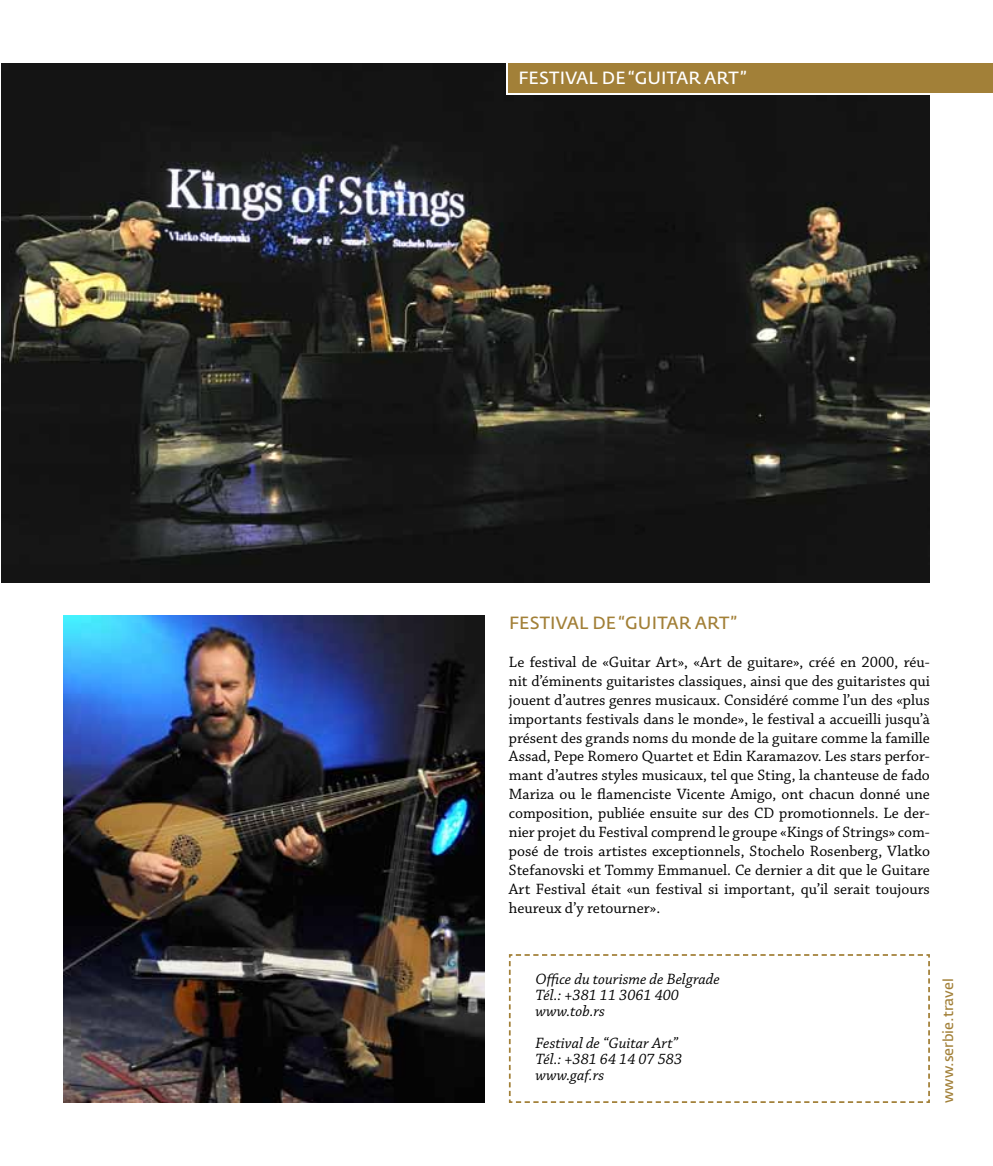
<style>
.page{position:relative;width:993px;height:1166px;background:#fff}
.page>*{position:absolute;margin:0;border:0;box-sizing:border-box;transform-origin:0 0}
.t1{font:17.5px "Fedra Sans Pro";color:#a28038}
.t2{font:17.5px "Fedra Sans Pro";color:#fff}
.t3{font:15.75px/18.9px "Chaparral Pro";color:#000;text-align:justify}
.t4{font:italic 15.75px/16.1px "Chaparral Pro";color:#000}
.t5{font:14px "Fedra Sans Pro";color:#a28038}
</style>
<div class="page">
<img style="left:1px;top:63px;width:928px;height:520px">
<svg style="left:508px;top:954px;width:422px;height:149px"></svg>
<img style="left:63px;top:615px;width:421px;height:488px">
<div style="left:506px;top:61px;width:486px;height:34px;background:#fff"></div>
<div style="left:508px;top:63px;width:484px;height:30px;background:#a28038"></div>
<p class="t2" style="left:518px;top:67px;width:10px">FESTI</p>
<p class="t2" style="left:565px;top:67px;width:82px">VAL DE “GUITAR</p>
<p class="t2" style="left:704px;top:67px;width:13px">ART</p>
<p class="t2" style="left:739px;top:67px;width:8px">”</p>
<p class="t1" style="left:509px;top:612px;width:10px">FESTI</p>
<p class="t1" style="left:555px;top:612px;width:82px">VAL DE “GUITAR</p>
<p class="t1" style="left:694px;top:612px;width:13px">ART</p>
<p class="t1" style="left:730px;top:612px;width:8px">”</p>
<p class="t3" style="left:508px;top:653px;width:422px">Le festival de «Guitar Art», «Art de guitare», créé en 2000, réu&shy;nit d’éminents guitaristes classiques, ainsi que des guitaristes qui jouent d’autres genres musicaux. Considéré comme l’un des «plus importants festivals dans le monde», le festival a accueilli jusqu’à présent des grands noms du monde de la guitare comme la famille Assad, Pepe Romero Quartet et Edin Karamazov. Les stars perfor&shy;mant d’autres styles musicaux, tel que Sting, la chanteuse de fado Mariza ou le flamenciste Vicente Amigo, ont chacun donné une composition, publiée ensuite sur des CD promotionnels. Le der&shy;nier projet du Festival comprend le groupe «Kings of Strings» com&shy;posé de trois artistes exceptionnels, Stochelo Rosenberg, Vlatko Stefanovski et Tommy Emmanuel. Ce dernier a dit que le Guitare Art Festival était «un festival si important, qu’il serait toujours heureux d’y retourner».</p>
<p class="t4" style="left:535px;top:971px;width:186px">Office du tourisme de Belgrade<br>Tél.: +381 11 3061 400 www.tob.rs</p>
<p class="t4" style="left:535px;top:1035px;width:148px">Festival de “Guitar Art”<br>Tél.: +381 64 14 07 583 www.gaf.rs</p>
<p class="t5" style="left:939px;top:1103px;width:126px;rotate:-90deg">www.serbie.travel</p>
</div>
